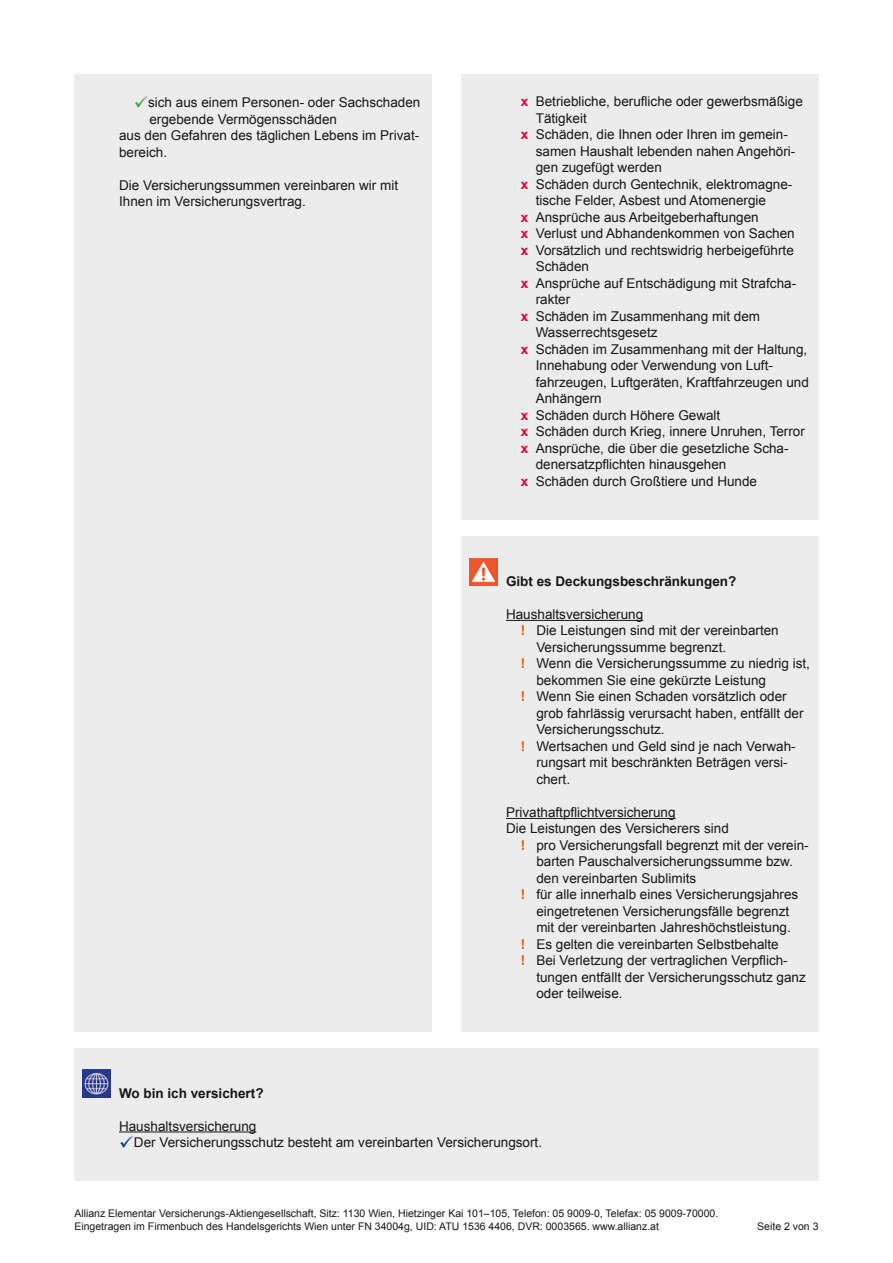
<style>
.page{position:relative;width:893px;height:1263px;background:#fff}
.page>*{position:absolute;margin:0;border:0;box-sizing:border-box;transform-origin:0 0}
.t1{font:13.5px/16.5px "Arial";color:#181716}
.t2{font:700 13.5px "Arial";color:#181716}
.t3{font:10.5px/12.8px "Arial";color:#181716}
.s1{color:#37aa32}
.s2{font-weight:700;color:#e40038}
.s3{font-weight:700;color:#ea5901}
.s4{color:#003d84}
</style>
<div class="page">
<div style="left:74px;top:1048px;width:745px;height:132px;background:#ececec"></div>
<hr style="left:119px;top:1131px;width:137px;height:1px;background:#181716">
<img style="left:83px;top:1070px;width:28px;height:27px">
<div style="left:461px;top:74px;width:358px;height:446px;background:#ececec"></div>
<div style="left:461px;top:536px;width:358px;height:495px;background:#ececec"></div>
<hr style="left:506px;top:620px;width:137px;height:1px;background:#181716">
<hr style="left:506px;top:818px;width:170px;height:1px;background:#181716">
<img style="left:470px;top:558px;width:27px;height:28px">
<div style="left:74px;top:74px;width:358px;height:957px;background:#ececec"></div>
<p class="t1" style="left:134px;top:94px;width:288px"><span class="s1">✓</span>sich aus einem Personen- oder Sachschaden</p>
<p class="t1" style="left:149px;top:111px;width:189px">ergebende Vermögensschäden</p>
<p class="t1" style="left:119px;top:127px;width:302px">aus den Gefahren des täglichen Lebens im Privat-</p>
<p class="t1" style="left:119px;top:144px;width:50px">bereich.</p>
<p class="t1" style="left:119px;top:177px;width:281px">Die Versicherungssummen vereinbaren wir mit<br>Ihnen im Versicherungsvertrag.</p>
<p class="t1" style="left:521px;top:93px;width:283px"><span class="s2">x</span> Betriebliche, berufliche oder gewerbsmäßige</p>
<p class="t1" style="left:536px;top:110px;width:53px">Tätigkeit</p>
<p class="t1" style="left:521px;top:126px;width:269px"><span class="s2">x</span> Schäden, die Ihnen oder Ihren im gemein-</p>
<p class="t1" style="left:536px;top:143px;width:261px">samen Haushalt lebenden nahen Angehöri-</p>
<p class="t1" style="left:536px;top:159px;width:128px">gen zugefügt werden</p>
<p class="t1" style="left:521px;top:176px;width:273px"><span class="s2">x</span> Schäden durch Gentechnik, elektromagne-</p>
<p class="t1" style="left:536px;top:192px;width:232px">tische Felder, Asbest und Atomenergie</p>
<p class="t1" style="left:521px;top:209px;width:239px"><span class="s2">x</span> Ansprüche aus Arbeitgeberhaftungen</p>
<p class="t1" style="left:521px;top:225px;width:275px"><span class="s2">x</span> Verlust und Abhandenkommen von Sachen</p>
<p class="t1" style="left:521px;top:242px;width:274px"><span class="s2">x</span> Vorsätzlich und rechtswidrig herbeigeführte</p>
<p class="t1" style="left:536px;top:258px;width:55px">Schäden</p>
<p class="t1" style="left:521px;top:275px;width:277px"><span class="s2">x</span> Ansprüche auf Entschädigung mit Strafcha-</p>
<p class="t1" style="left:536px;top:291px;width:36px">rakter</p>
<p class="t1" style="left:521px;top:308px;width:241px"><span class="s2">x</span> Schäden im Zusammenhang mit dem</p>
<p class="t1" style="left:536px;top:324px;width:123px">Wasserrechtsgesetz</p>
<p class="t1" style="left:521px;top:341px;width:288px"><span class="s2">x</span> Schäden im Zusammenhang mit der Haltung,</p>
<p class="t1" style="left:536px;top:357px;width:239px">Innehabung oder Verwendung von Luft-</p>
<p class="t1" style="left:536px;top:374px;width:275px">fahrzeugen, Luftgeräten, Kraftfahrzeugen und</p>
<p class="t1" style="left:536px;top:390px;width:68px">Anhängern</p>
<p class="t1" style="left:521px;top:407px;width:201px"><span class="s2">x</span> Schäden durch Höhere Gewalt</p>
<p class="t1" style="left:521px;top:423px;width:286px"><span class="s2">x</span> Schäden durch Krieg, innere Unruhen, Terror</p>
<p class="t1" style="left:521px;top:440px;width:269px"><span class="s2">x</span> Ansprüche, die über die gesetzliche Scha-</p>
<p class="t1" style="left:536px;top:456px;width:192px">denersatzpflichten hinausgehen</p>
<p class="t1" style="left:521px;top:473px;width:238px"><span class="s2">x</span> Schäden durch Großtiere und Hunde</p>
<p class="t2" style="left:506px;top:572px;width:232px">Gibt es Deckungsbeschränkungen?</p>
<p class="t1" style="left:506px;top:606px;width:139px">Haushaltsversicherung</p>
<p class="t1" style="left:521px;top:623px;width:259px"><span class="s3">!</span> Die Leistungen sind mit der vereinbarten</p>
<p class="t1" style="left:536px;top:639px;width:191px">Versicherungssumme begrenzt.</p>
<p class="t1" style="left:521px;top:656px;width:291px"><span class="s3">!</span> Wenn die Versicherungssumme zu niedrig ist,</p>
<p class="t1" style="left:536px;top:672px;width:231px">bekommen Sie eine gekürzte Leistung</p>
<p class="t1" style="left:521px;top:689px;width:267px"><span class="s3">!</span> Wenn Sie einen Schaden vorsätzlich oder</p>
<p class="t1" style="left:536px;top:705px;width:269px">grob fahrlässig verursacht haben, entfällt der</p>
<p class="t1" style="left:536px;top:722px;width:130px">Versicherungsschutz.</p>
<p class="t1" style="left:521px;top:738px;width:276px"><span class="s3">!</span> Wertsachen und Geld sind je nach Verwah-</p>
<p class="t1" style="left:536px;top:755px;width:253px">rungsart mit beschränkten Beträgen versi-</p>
<p class="t1" style="left:536px;top:771px;width:35px">chert.</p>
<p class="t1" style="left:506px;top:804px;width:171px">Privathaftpflichtversicherung</p>
<p class="t1" style="left:506px;top:821px;width:224px">Die Leistungen des Versicherers sind</p>
<p class="t1" style="left:521px;top:837px;width:289px"><span class="s3">!</span> pro Versicherungsfall begrenzt mit der verein-</p>
<p class="t1" style="left:536px;top:854px;width:258px">barten Pauschalversicherungssumme bzw.</p>
<p class="t1" style="left:536px;top:870px;width:161px">den vereinbarten Sublimits</p>
<p class="t1" style="left:521px;top:887px;width:279px"><span class="s3">!</span> für alle innerhalb eines Versicherungsjahres</p>
<p class="t1" style="left:536px;top:903px;width:254px">eingetretenen Versicherungsfälle begrenzt</p>
<p class="t1" style="left:536px;top:920px;width:256px">mit der vereinbarten Jahreshöchstleistung.</p>
<p class="t1" style="left:521px;top:936px;width:259px"><span class="s3">!</span> Es gelten die vereinbarten Selbstbehalte</p>
<p class="t1" style="left:521px;top:952px;width:268px"><span class="s3">!</span> Bei Verletzung der vertraglichen Verpflich-</p>
<p class="t1" style="left:536px;top:969px;width:271px">tungen entfällt der Versicherungsschutz ganz</p>
<p class="t1" style="left:536px;top:985px;width:88px">oder teilweise.</p>
<p class="t2" style="left:119px;top:1084px;width:146px">Wo bin ich versichert?</p>
<p class="t1" style="left:119px;top:1118px;width:139px">Haushaltsversicherung</p>
<p class="t1" style="left:119px;top:1134px;width:425px"><span class="s4">✓</span>Der Versicherungsschutz besteht am vereinbarten Versicherungsort.</p>
<p class="t3" style="left:74px;top:1207px;width:645px">Allianz Elementar Versicherungs-Aktiengesellschaft, Sitz: 1130 Wien, Hietzinger Kai 101–105, Telefon: 05 9009-0, Telefax: 05 9009-70000.<br>Eingetragen im Firmenbuch des Handelsgerichts Wien unter FN 34004g, UID: ATU 1536 4406, DVR: 0003565. www.allianz.at</p>
<p class="t3" style="left:757px;top:1219px;width:63px">Seite 2 von 3</p>
</div>
